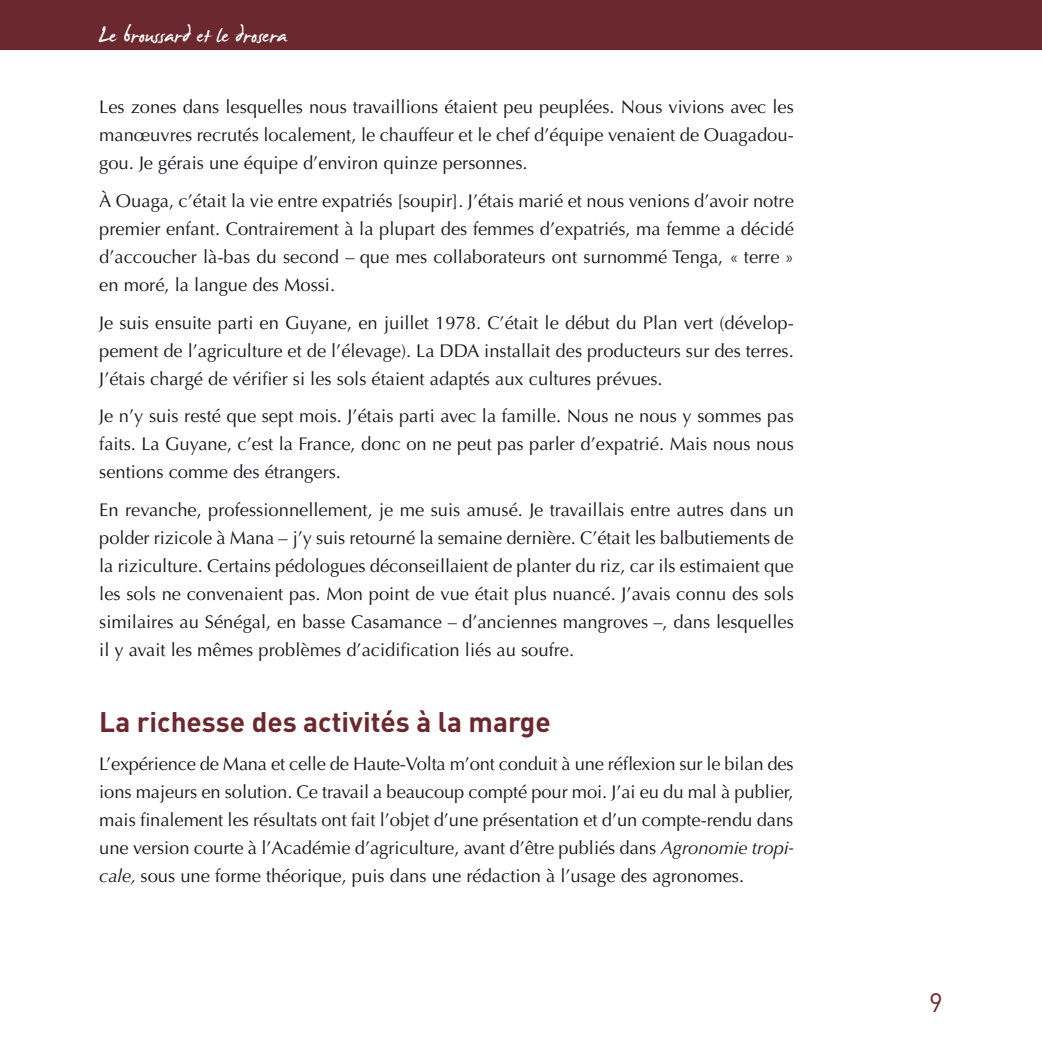
<style>
.page{position:relative;width:1042px;height:1042px;background:#fff}
.page>*{position:absolute;margin:0;border:0;box-sizing:border-box;transform-origin:0 0}
.t1{font:35px "James Fajardo";color:#fff}
.t2{font:700 28px "DIN";color:#6c282f}
.t3{font:18.38px/28px "Optima";color:#1a171b;text-align:justify}
.s1{font-style:italic}
</style>
<div class="page">
<div style="left:0;top:0;width:1042px;height:50px;background:#6c282f"></div>
<h1 class="t1" style="left:99px;top:18px;width:190px">Le broussard et le drosera</h1>
<p class="t3" style="left:99px;top:93px;width:696px">Les zones dans lesquelles nous travaillions étaient peu peuplées. Nous vivions avec les manœuvres recrutés localement, le chauffeur et le chef d’équipe venaient de Ouagadou&shy;gou. Je gérais une équipe d’environ quinze personnes.</p>
<p class="t3" style="left:99px;top:187px;width:696px">À Ouaga, c’était la vie entre expatriés [soupir]. J’étais marié et nous venions d’avoir notre premier enfant. Contrairement à la plupart des femmes d’expatriés, ma femme a décidé d’accoucher là-bas du second – que mes collaborateurs ont surnommé Tenga, « terre » en moré, la langue des Mossi.</p>
<p class="t3" style="left:99px;top:308px;width:696px">Je suis ensuite parti en Guyane, en juillet 1978. C’était le début du Plan vert (dévelop&shy;pement de l’agriculture et de l’élevage). La DDA installait des producteurs sur des terres.<br>J’étais chargé de vérifier si les sols étaient adaptés aux cultures prévues.</p>
<p class="t3" style="left:99px;top:402px;width:696px">Je n’y suis resté que sept mois. J’étais parti avec la famille. Nous ne nous y sommes pas faits. La Guyane, c’est la France, donc on ne peut pas parler d’expatrié. Mais nous nous sentions comme des étrangers.</p>
<p class="t3" style="left:99px;top:496px;width:696px">En revanche, professionnellement, je me suis amusé. Je travaillais entre autres dans un polder rizicole à Mana – j’y suis retourné la semaine dernière. C’était les balbutiements de la riziculture. Certains pédologues déconseillaient de planter du riz, car ils estimaient que les sols ne convenaient pas. Mon point de vue était plus nuancé. J’avais connu des sols similaires au Sénégal, en basse Casamance – d’anciennes mangroves –, dans lesquelles il y avait les mêmes problèmes d’acidification liés au soufre.</p>
<h2 class="t2" style="left:99px;top:704px;width:453px">La richesse des activités à la marge</h2>
<p class="t3" style="left:99px;top:750px;width:696px">L’expérience de Mana et celle de Haute-Volta m’ont conduit à une réflexion sur le bilan des ions majeurs en solution. Ce travail a beaucoup compté pour moi. J’ai eu du mal à publier, mais finalement les résultats ont fait l’objet d’une présentation et d’un compte-rendu dans une version courte à l’Académie d’agriculture, avant d’être publiés dans <span class="s1">Agronomie tropi&shy;cale,</span> sous une forme théorique, puis dans une rédaction à l’usage des agronomes.</p>
</div>
